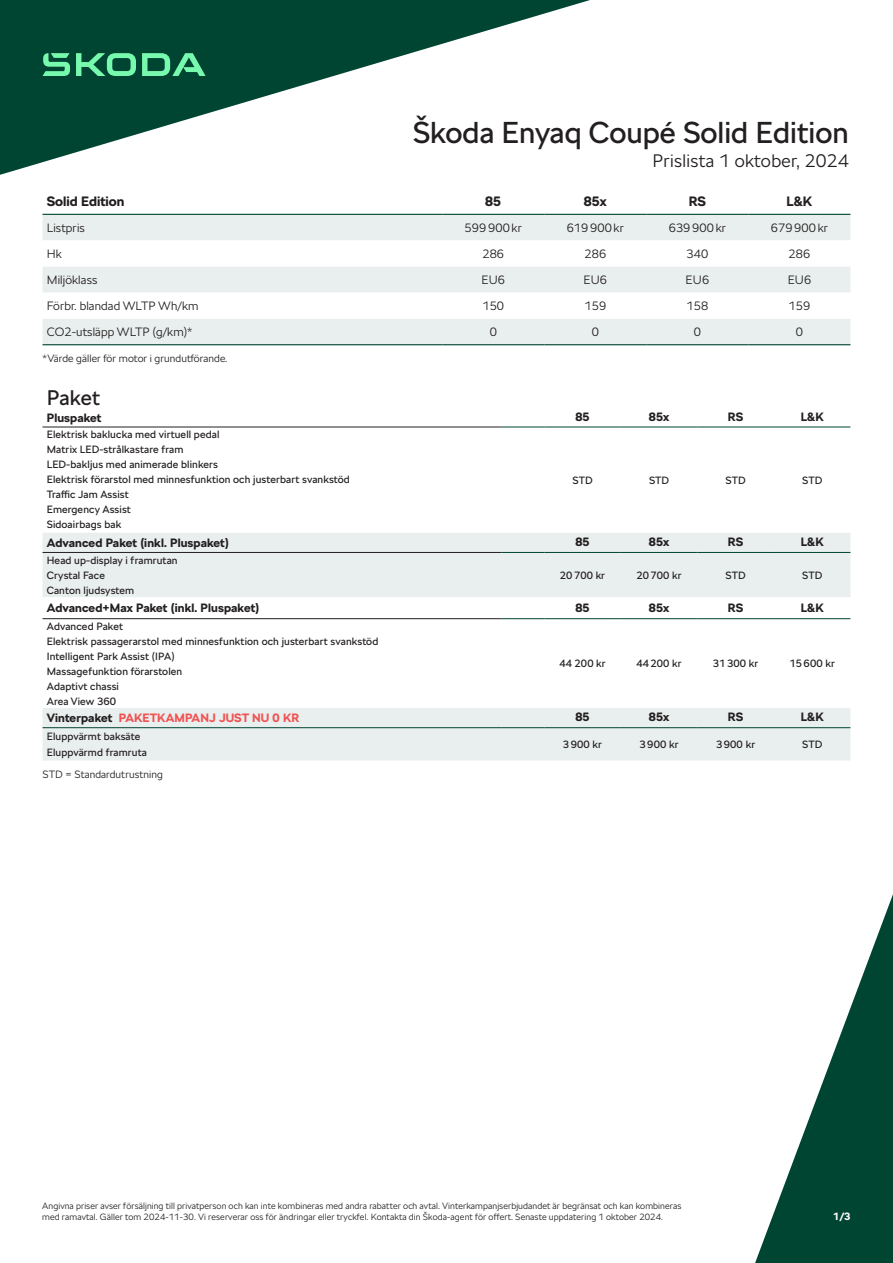
<style>
.page{position:relative;width:893px;height:1263px;background:#fff}
.page>*{position:absolute;margin:0;border:0;box-sizing:border-box;transform-origin:0 0}
.t1{font:30px "SKODA Next";color:#231f20}
.t2{font:21px "SKODA Next";letter-spacing:.01em;color:#231f20}
.t3{font:300 18px "SKODA Next";letter-spacing:.02em;color:#231f20}
.t4{font:700 13.5px "SKODA Next";color:#231f20}
.t5{font:300 12px "SKODA Next";letter-spacing:.01em;color:#231f20}
.t6{font:700 12px "SKODA Next";letter-spacing:.01em;color:#231f20}
.t7{font:700 12px "SKODA Next";letter-spacing:.01em;color:#f15252}
.t8{font:10.5px "SKODA Next";letter-spacing:.01em;color:#231f20}
.t9{font:300 10.5px "SKODA Next";letter-spacing:.01em;color:#231f20}
.t10{font:700 10.5px "SKODA Next";color:#fff}
.t11{font:300 9px/10.8px "SKODA Next";letter-spacing:.01em;color:#231f20}
.s1{color:#231f20}
</style>
<div class="page">
<svg style="left:0;top:0;width:590px;height:175px"></svg>
<svg style="left:43px;top:53px;width:163px;height:23px;background:#399b6d"></svg>
<svg style="left:755px;top:894px;width:138px;height:369px"></svg>
<div style="left:43px;top:533px;width:807px;height:64px;background:#e9efee"></div>
<div style="left:43px;top:708px;width:807px;height:53px;background:#e9efee"></div>
<hr style="left:43px;top:427px;width:459px;height:1px;background:#231f20">
<hr style="left:43px;top:618px;width:459px;height:1px;background:#231f20">
<hr style="left:502px;top:427px;width:42px;height:1px;background:#004432">
<hr style="left:544px;top:427px;width:77px;height:1px;background:#004432">
<hr style="left:621px;top:427px;width:76px;height:1px;background:#004432">
<hr style="left:697px;top:427px;width:77px;height:1px;background:#004432">
<hr style="left:774px;top:427px;width:76px;height:1px;background:#004432">
<hr style="left:502px;top:618px;width:42px;height:1px;background:#004432">
<hr style="left:544px;top:618px;width:77px;height:1px;background:#004432">
<hr style="left:621px;top:618px;width:76px;height:1px;background:#004432">
<hr style="left:697px;top:618px;width:77px;height:1px;background:#004432">
<hr style="left:774px;top:618px;width:76px;height:1px;background:#004432">
<hr style="left:544px;top:727px;width:77px;height:1px;background:#004432">
<hr style="left:621px;top:727px;width:76px;height:1px;background:#004432">
<hr style="left:697px;top:727px;width:77px;height:1px;background:#004432">
<hr style="left:774px;top:727px;width:76px;height:1px;background:#004432">
<hr style="left:43px;top:727px;width:459px;height:1px;background:#004432">
<hr style="left:502px;top:727px;width:42px;height:1px;background:#004432">
<hr style="left:43px;top:552px;width:459px;height:1px;background:#231f20">
<hr style="left:502px;top:552px;width:42px;height:1px;background:#004432">
<hr style="left:544px;top:552px;width:77px;height:1px;background:#004432">
<hr style="left:621px;top:552px;width:76px;height:1px;background:#004432">
<hr style="left:697px;top:552px;width:77px;height:1px;background:#004432">
<hr style="left:774px;top:552px;width:76px;height:1px;background:#004432">
<div style="left:43px;top:215px;width:807px;height:129px;background:#e9efee"></div>
<svg style="left:43px;top:240px;width:807px;height:79px"></svg>
<hr style="left:43px;top:214px;width:399px;height:1px;background:#004432">
<hr style="left:442px;top:214px;width:102px;height:1px;background:#004432">
<hr style="left:544px;top:214px;width:102px;height:1px;background:#004432">
<hr style="left:646px;top:214px;width:102px;height:1px;background:#004432">
<hr style="left:748px;top:214px;width:102px;height:1px;background:#004432">
<hr style="left:43px;top:344px;width:399px;height:1px;background:#004432">
<hr style="left:442px;top:344px;width:102px;height:1px;background:#004432">
<hr style="left:544px;top:344px;width:102px;height:1px;background:#004432">
<hr style="left:646px;top:344px;width:102px;height:1px;background:#004432">
<hr style="left:748px;top:344px;width:102px;height:1px;background:#004432">
<p class="t1" style="left:413px;top:112px;width:438px">Škoda Enyaq Coupé Solid Edition</p>
<p class="t3" style="left:652px;top:148px;width:198px">Prislista 1 oktober, 2024</p>
<p class="t4" style="left:47px;top:192px;width:79px">Solid Edition</p>
<p class="t4" style="left:485px;top:192px;width:18px">85</p>
<p class="t4" style="left:584px;top:192px;width:24px">85x</p>
<p class="t4" style="left:689px;top:192px;width:19px">RS</p>
<p class="t4" style="left:787px;top:192px;width:27px">L&amp;K</p>
<p class="t5" style="left:47px;top:220px;width:40px">Listpris</p>
<p class="t5" style="left:465px;top:220px;width:59px">599900kr</p>
<p class="t5" style="left:567px;top:220px;width:59px">619900kr</p>
<p class="t5" style="left:669px;top:220px;width:59px">639900kr</p>
<p class="t5" style="left:771px;top:220px;width:59px">679900kr</p>
<p class="t5" style="left:47px;top:246px;width:17px">Hk</p>
<p class="t5" style="left:482px;top:246px;width:23px">286</p>
<p class="t5" style="left:584px;top:246px;width:23px">286</p>
<p class="t5" style="left:686px;top:246px;width:23px">340</p>
<p class="t5" style="left:789px;top:246px;width:23px">286</p>
<p class="t5" style="left:47px;top:272px;width:52px">Miljöklass</p>
<p class="t5" style="left:481px;top:272px;width:25px">EU6</p>
<p class="t5" style="left:583px;top:272px;width:25px">EU6</p>
<p class="t5" style="left:686px;top:272px;width:25px">EU6</p>
<p class="t5" style="left:788px;top:272px;width:25px">EU6</p>
<p class="t5" style="left:47px;top:298px;width:153px">Förbr. blandad WLTP Wh/km</p>
<p class="t5" style="left:482px;top:298px;width:23px">150</p>
<p class="t5" style="left:584px;top:298px;width:23px">159</p>
<p class="t5" style="left:686px;top:298px;width:23px">158</p>
<p class="t5" style="left:789px;top:298px;width:23px">159</p>
<p class="t5" style="left:47px;top:324px;width:147px">CO2-utsläpp WLTP (g/km)*</p>
<p class="t5" style="left:490px;top:324px;width:9px">0</p>
<p class="t5" style="left:592px;top:324px;width:9px">0</p>
<p class="t5" style="left:694px;top:324px;width:9px">0</p>
<p class="t5" style="left:796px;top:324px;width:9px">0</p>
<p class="t9" style="left:43px;top:351px;width:186px">*Värde gäller för motor i grundutförande.</p>
<p class="t2" style="left:47px;top:384px;width:55px">Paket</p>
<p class="t6" style="left:47px;top:409px;width:56px">Pluspaket</p>
<p class="t6" style="left:575px;top:408px;width:16px">85</p>
<p class="t6" style="left:649px;top:408px;width:22px">85x</p>
<p class="t6" style="left:728px;top:408px;width:17px">RS</p>
<p class="t6" style="left:801px;top:408px;width:25px">L&amp;K</p>
<p class="t8" style="left:47px;top:428px;width:174px">Elektrisk baklucka med virtuell pedal</p>
<p class="t8" style="left:572px;top:473px;width:22px">STD</p>
<p class="t8" style="left:649px;top:473px;width:22px">STD</p>
<p class="t8" style="left:725px;top:473px;width:22px">STD</p>
<p class="t8" style="left:802px;top:473px;width:22px">STD</p>
<p class="t8" style="left:47px;top:442px;width:138px">Matrix LED-strålkastare fram</p>
<p class="t8" style="left:47px;top:457px;width:173px">LED-bakljus med animerade blinkers</p>
<p class="t8" style="left:47px;top:472px;width:305px">Elektrisk förarstol med minnesfunktion och justerbart svankstöd</p>
<p class="t8" style="left:47px;top:487px;width:84px">Traffic Jam Assist</p>
<p class="t8" style="left:47px;top:502px;width:86px">Emergency Assist</p>
<p class="t8" style="left:47px;top:518px;width:76px">Sidoairbags bak</p>
<p class="t6" style="left:47px;top:535px;width:184px">Advanced Paket (inkl. Pluspaket)</p>
<p class="t6" style="left:575px;top:534px;width:16px">85</p>
<p class="t6" style="left:649px;top:534px;width:22px">85x</p>
<p class="t6" style="left:728px;top:534px;width:17px">RS</p>
<p class="t6" style="left:801px;top:534px;width:25px">L&amp;K</p>
<p class="t8" style="left:47px;top:553px;width:132px">Head up-display i framrutan</p>
<p class="t8" style="left:47px;top:568px;width:60px">Crystal Face</p>
<p class="t8" style="left:560px;top:568px;width:47px">20700 kr</p>
<p class="t8" style="left:636px;top:568px;width:47px">20700 kr</p>
<p class="t8" style="left:725px;top:568px;width:22px">STD</p>
<p class="t8" style="left:802px;top:568px;width:22px">STD</p>
<p class="t8" style="left:47px;top:583px;width:89px">Canton ljudsystem</p>
<p class="t6" style="left:47px;top:600px;width:214px">Advanced+Max Paket (inkl. Pluspaket)</p>
<p class="t6" style="left:575px;top:600px;width:16px">85</p>
<p class="t6" style="left:649px;top:600px;width:22px">85x</p>
<p class="t6" style="left:728px;top:600px;width:17px">RS</p>
<p class="t6" style="left:801px;top:600px;width:25px">L&amp;K</p>
<p class="t8" style="left:47px;top:619px;width:78px">Advanced Paket</p>
<p class="t8" style="left:559px;top:656px;width:48px">44 200 kr</p>
<p class="t8" style="left:636px;top:656px;width:47px">44200 kr</p>
<p class="t8" style="left:713px;top:656px;width:47px">31300 kr</p>
<p class="t8" style="left:789px;top:656px;width:47px">15600 kr</p>
<p class="t8" style="left:47px;top:634px;width:333px">Elektrisk passagerarstol med minnesfunktion och justerbart svankstöd</p>
<p class="t8" style="left:47px;top:649px;width:129px">Intelligent Park Assist (IPA)</p>
<p class="t8" style="left:47px;top:664px;width:137px">Massagefunktion förarstolen</p>
<p class="t8" style="left:47px;top:679px;width:74px">Adaptivt chassi</p>
<p class="t8" style="left:47px;top:694px;width:71px">Area View 360</p>
<p class="t7" style="left:47px;top:710px;width:254px"><span class="s1">Vinterpaket</span> PAKETKAMPANJ JUST NU 0 KR</p>
<p class="t6" style="left:575px;top:709px;width:16px">85</p>
<p class="t6" style="left:649px;top:709px;width:22px">85x</p>
<p class="t6" style="left:728px;top:709px;width:17px">RS</p>
<p class="t6" style="left:801px;top:709px;width:25px">L&amp;K</p>
<p class="t8" style="left:47px;top:729px;width:95px">Eluppvärmt baksäte</p>
<p class="t8" style="left:563px;top:737px;width:41px">3900 kr</p>
<p class="t8" style="left:639px;top:737px;width:41px">3900 kr</p>
<p class="t8" style="left:716px;top:737px;width:41px">3900 kr</p>
<p class="t8" style="left:802px;top:737px;width:22px">STD</p>
<p class="t8" style="left:47px;top:745px;width:102px">Eluppvärmd framruta</p>
<p class="t9" style="left:43px;top:767px;width:122px">STD = Standardutrustning</p>
<p class="t11" style="left:42px;top:1201px;width:641px">Angivna priser avser försäljning till privatperson och kan inte kombineras med andra rabatter och avtal. Vinterkampanjserbjudandet är begränsat och kan kombineras med ramavtal. Gäller tom 2024-11-30. Vi reserverar oss för ändringar eller tryckfel. Kontakta din Škoda-agent för offert. Senaste uppdatering 1 oktober 2024.</p>
<p class="t10" style="left:833px;top:1210px;width:19px">1/3</p>
</div>
